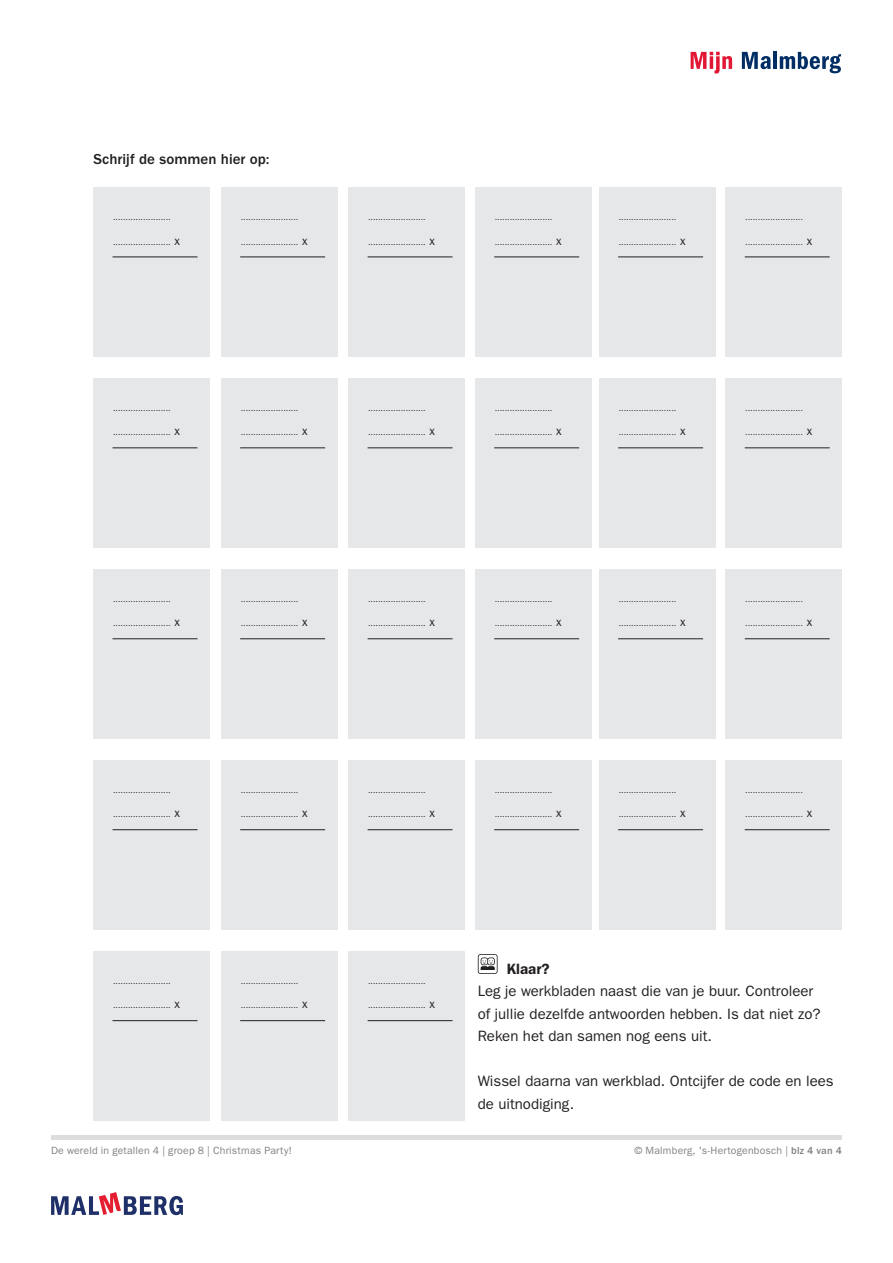
<style>
.page{position:relative;width:893px;height:1263px;background:#fff}
.page>*{position:absolute;margin:0;border:0;box-sizing:border-box;transform-origin:0 0}
.Platte_tekst{font:15px/22.5px "ITC Franklin Gothic Std";color:#231f20}
.plat{font:500 15px "ITC Franklin Gothic Std";letter-spacing:.005em;color:#231f20}
.Platte_tekst-2{font:600 15px "ITC Franklin Gothic Std";color:#231f20}
.plat-2{font:10.5px "ITC Franklin Gothic Std";letter-spacing:.02em;color:#808285}
.Platte_tekst-3{font:8.1px "ITC Franklin Gothic Std";color:#231f20}
.s1{font-size:12.3px}
.s2{font-weight:500}
</style>
<div class="page">
<div style="left:51px;top:1135px;width:791px;height:5px;background:#dcdddf"></div>
<svg style="left:51px;top:1192px;width:132px;height:23px"></svg>
<svg style="left:691px;top:52px;width:41px;height:22px"></svg>
<svg style="left:742px;top:52px;width:29px;height:17px"></svg>
<hr style="left:773px;top:52px;width:4px;height:17px;background:#002e64">
<svg style="left:780px;top:52px;width:61px;height:21px"></svg>
<div style="left:94px;top:187px;width:116px;height:170px;background:#e6e7e9"></div>
<div style="left:94px;top:378px;width:116px;height:170px;background:#e6e7e9"></div>
<div style="left:94px;top:569px;width:116px;height:170px;background:#e6e7e9"></div>
<div style="left:94px;top:760px;width:116px;height:169px;background:#e6e7e9"></div>
<div style="left:94px;top:951px;width:116px;height:169px;background:#e6e7e9"></div>
<div style="left:221px;top:187px;width:116px;height:170px;background:#e6e7e9"></div>
<div style="left:221px;top:378px;width:116px;height:170px;background:#e6e7e9"></div>
<div style="left:221px;top:569px;width:116px;height:170px;background:#e6e7e9"></div>
<div style="left:221px;top:760px;width:116px;height:169px;background:#e6e7e9"></div>
<div style="left:221px;top:951px;width:116px;height:169px;background:#e6e7e9"></div>
<div style="left:349px;top:187px;width:116px;height:170px;background:#e6e7e9"></div>
<div style="left:349px;top:378px;width:116px;height:170px;background:#e6e7e9"></div>
<div style="left:349px;top:569px;width:116px;height:170px;background:#e6e7e9"></div>
<div style="left:349px;top:760px;width:116px;height:169px;background:#e6e7e9"></div>
<div style="left:349px;top:951px;width:116px;height:169px;background:#e6e7e9"></div>
<div style="left:475px;top:187px;width:116px;height:170px;background:#e6e7e9"></div>
<div style="left:475px;top:378px;width:116px;height:170px;background:#e6e7e9"></div>
<div style="left:475px;top:569px;width:116px;height:170px;background:#e6e7e9"></div>
<div style="left:475px;top:760px;width:116px;height:169px;background:#e6e7e9"></div>
<div style="left:599px;top:187px;width:116px;height:170px;background:#e6e7e9"></div>
<div style="left:599px;top:378px;width:116px;height:170px;background:#e6e7e9"></div>
<div style="left:599px;top:569px;width:116px;height:170px;background:#e6e7e9"></div>
<div style="left:599px;top:760px;width:116px;height:169px;background:#e6e7e9"></div>
<div style="left:726px;top:187px;width:116px;height:170px;background:#e6e7e9"></div>
<div style="left:726px;top:378px;width:116px;height:170px;background:#e6e7e9"></div>
<div style="left:726px;top:569px;width:116px;height:170px;background:#e6e7e9"></div>
<div style="left:726px;top:760px;width:116px;height:169px;background:#e6e7e9"></div>
<hr style="left:113px;top:257px;width:84px;height:1px;background:#231f20">
<hr style="left:113px;top:447px;width:84px;height:1px;background:#231f20">
<hr style="left:113px;top:638px;width:84px;height:1px;background:#231f20">
<hr style="left:113px;top:829px;width:84px;height:1px;background:#231f20">
<hr style="left:113px;top:1020px;width:84px;height:1px;background:#231f20">
<hr style="left:240px;top:257px;width:85px;height:1px;background:#231f20">
<hr style="left:240px;top:447px;width:85px;height:1px;background:#231f20">
<hr style="left:240px;top:638px;width:85px;height:1px;background:#231f20">
<hr style="left:240px;top:829px;width:85px;height:1px;background:#231f20">
<hr style="left:240px;top:1020px;width:85px;height:1px;background:#231f20">
<hr style="left:368px;top:257px;width:85px;height:1px;background:#231f20">
<hr style="left:368px;top:447px;width:85px;height:1px;background:#231f20">
<hr style="left:368px;top:638px;width:85px;height:1px;background:#231f20">
<hr style="left:368px;top:829px;width:85px;height:1px;background:#231f20">
<hr style="left:368px;top:1020px;width:85px;height:1px;background:#231f20">
<hr style="left:494px;top:257px;width:85px;height:1px;background:#231f20">
<hr style="left:494px;top:447px;width:85px;height:1px;background:#231f20">
<hr style="left:494px;top:638px;width:85px;height:1px;background:#231f20">
<hr style="left:494px;top:829px;width:85px;height:1px;background:#231f20">
<hr style="left:618px;top:257px;width:85px;height:1px;background:#231f20">
<hr style="left:618px;top:447px;width:85px;height:1px;background:#231f20">
<hr style="left:618px;top:638px;width:85px;height:1px;background:#231f20">
<hr style="left:618px;top:829px;width:85px;height:1px;background:#231f20">
<hr style="left:745px;top:257px;width:85px;height:1px;background:#231f20">
<hr style="left:745px;top:447px;width:85px;height:1px;background:#231f20">
<hr style="left:745px;top:638px;width:85px;height:1px;background:#231f20">
<hr style="left:745px;top:829px;width:85px;height:1px;background:#231f20">
<svg style="left:478px;top:954px;width:20px;height:20px"></svg>
<p class="plat" style="left:94px;top:150px;width:178px">Schrijf de sommen hier op:</p>
<p class="Platte_tekst-3" style="left:113px;top:213px;width:59px">.......................</p>
<p class="Platte_tekst-3" style="left:113px;top:237px;width:68px">....................... <span class="s1">x</span></p>
<p class="Platte_tekst-3" style="left:241px;top:213px;width:59px">.......................</p>
<p class="Platte_tekst-3" style="left:241px;top:237px;width:68px">....................... <span class="s1">x</span></p>
<p class="Platte_tekst-3" style="left:368px;top:213px;width:59px">.......................</p>
<p class="Platte_tekst-3" style="left:368px;top:237px;width:68px">....................... <span class="s1">x</span></p>
<p class="Platte_tekst-3" style="left:495px;top:213px;width:59px">.......................</p>
<p class="Platte_tekst-3" style="left:495px;top:237px;width:68px">....................... <span class="s1">x</span></p>
<p class="Platte_tekst-3" style="left:619px;top:213px;width:59px">.......................</p>
<p class="Platte_tekst-3" style="left:619px;top:237px;width:68px">....................... <span class="s1">x</span></p>
<p class="Platte_tekst-3" style="left:745px;top:213px;width:59px">.......................</p>
<p class="Platte_tekst-3" style="left:745px;top:237px;width:68px">....................... <span class="s1">x</span></p>
<p class="Platte_tekst-3" style="left:113px;top:403px;width:59px">.......................</p>
<p class="Platte_tekst-3" style="left:113px;top:428px;width:68px">....................... <span class="s1">x</span></p>
<p class="Platte_tekst-3" style="left:241px;top:403px;width:59px">.......................</p>
<p class="Platte_tekst-3" style="left:241px;top:428px;width:68px">....................... <span class="s1">x</span></p>
<p class="Platte_tekst-3" style="left:368px;top:403px;width:59px">.......................</p>
<p class="Platte_tekst-3" style="left:368px;top:428px;width:68px">....................... <span class="s1">x</span></p>
<p class="Platte_tekst-3" style="left:495px;top:403px;width:59px">.......................</p>
<p class="Platte_tekst-3" style="left:495px;top:428px;width:68px">....................... <span class="s1">x</span></p>
<p class="Platte_tekst-3" style="left:619px;top:403px;width:59px">.......................</p>
<p class="Platte_tekst-3" style="left:619px;top:428px;width:68px">....................... <span class="s1">x</span></p>
<p class="Platte_tekst-3" style="left:745px;top:403px;width:59px">.......................</p>
<p class="Platte_tekst-3" style="left:745px;top:428px;width:68px">....................... <span class="s1">x</span></p>
<p class="Platte_tekst-3" style="left:113px;top:594px;width:59px">.......................</p>
<p class="Platte_tekst-3" style="left:113px;top:619px;width:68px">....................... <span class="s1">x</span></p>
<p class="Platte_tekst-3" style="left:241px;top:594px;width:59px">.......................</p>
<p class="Platte_tekst-3" style="left:241px;top:619px;width:68px">....................... <span class="s1">x</span></p>
<p class="Platte_tekst-3" style="left:368px;top:594px;width:59px">.......................</p>
<p class="Platte_tekst-3" style="left:368px;top:619px;width:68px">....................... <span class="s1">x</span></p>
<p class="Platte_tekst-3" style="left:495px;top:594px;width:59px">.......................</p>
<p class="Platte_tekst-3" style="left:495px;top:619px;width:68px">....................... <span class="s1">x</span></p>
<p class="Platte_tekst-3" style="left:619px;top:594px;width:59px">.......................</p>
<p class="Platte_tekst-3" style="left:619px;top:619px;width:68px">....................... <span class="s1">x</span></p>
<p class="Platte_tekst-3" style="left:745px;top:594px;width:59px">.......................</p>
<p class="Platte_tekst-3" style="left:745px;top:619px;width:68px">....................... <span class="s1">x</span></p>
<p class="Platte_tekst-3" style="left:113px;top:785px;width:59px">.......................</p>
<p class="Platte_tekst-3" style="left:113px;top:810px;width:68px">....................... <span class="s1">x</span></p>
<p class="Platte_tekst-3" style="left:113px;top:976px;width:59px">.......................</p>
<p class="Platte_tekst-3" style="left:113px;top:1001px;width:68px">....................... <span class="s1">x</span></p>
<p class="Platte_tekst-3" style="left:241px;top:785px;width:59px">.......................</p>
<p class="Platte_tekst-3" style="left:241px;top:810px;width:68px">....................... <span class="s1">x</span></p>
<p class="Platte_tekst-3" style="left:241px;top:976px;width:59px">.......................</p>
<p class="Platte_tekst-3" style="left:241px;top:1001px;width:68px">....................... <span class="s1">x</span></p>
<p class="Platte_tekst-3" style="left:368px;top:785px;width:59px">.......................</p>
<p class="Platte_tekst-3" style="left:368px;top:810px;width:68px">....................... <span class="s1">x</span></p>
<p class="Platte_tekst-3" style="left:495px;top:785px;width:59px">.......................</p>
<p class="Platte_tekst-3" style="left:495px;top:810px;width:68px">....................... <span class="s1">x</span></p>
<p class="Platte_tekst-3" style="left:619px;top:785px;width:59px">.......................</p>
<p class="Platte_tekst-3" style="left:619px;top:810px;width:68px">....................... <span class="s1">x</span></p>
<p class="Platte_tekst-3" style="left:745px;top:785px;width:59px">.......................</p>
<p class="Platte_tekst-3" style="left:745px;top:810px;width:68px">....................... <span class="s1">x</span></p>
<p class="Platte_tekst-3" style="left:368px;top:976px;width:59px">.......................</p>
<p class="Platte_tekst-3" style="left:368px;top:1001px;width:68px">....................... <span class="s1">x</span></p>
<p class="Platte_tekst-2" style="left:507px;top:960px;width:44px">Klaar?</p>
<p class="Platte_tekst" style="left:478px;top:980px;width:344px">Leg je werkbladen naast die van je buur. Controleer of jullie dezelfde antwoorden hebben. Is dat niet zo?<br>Reken het dan samen nog eens uit.</p>
<p class="Platte_tekst" style="left:478px;top:1070px;width:358px">Wissel daarna van werkblad. Ontcijfer de code en lees de uitnodiging.</p>
<p class="plat-2" style="left:51px;top:1144px;width:242px">De wereld in getallen 4 | groep 8 | Christmas Party!</p>
<p class="plat-2" style="left:634px;top:1144px;width:209px">© Malmberg, 's-Hertogenbosch | <span class="s2">blz 4 van 4</span></p>
</div>
